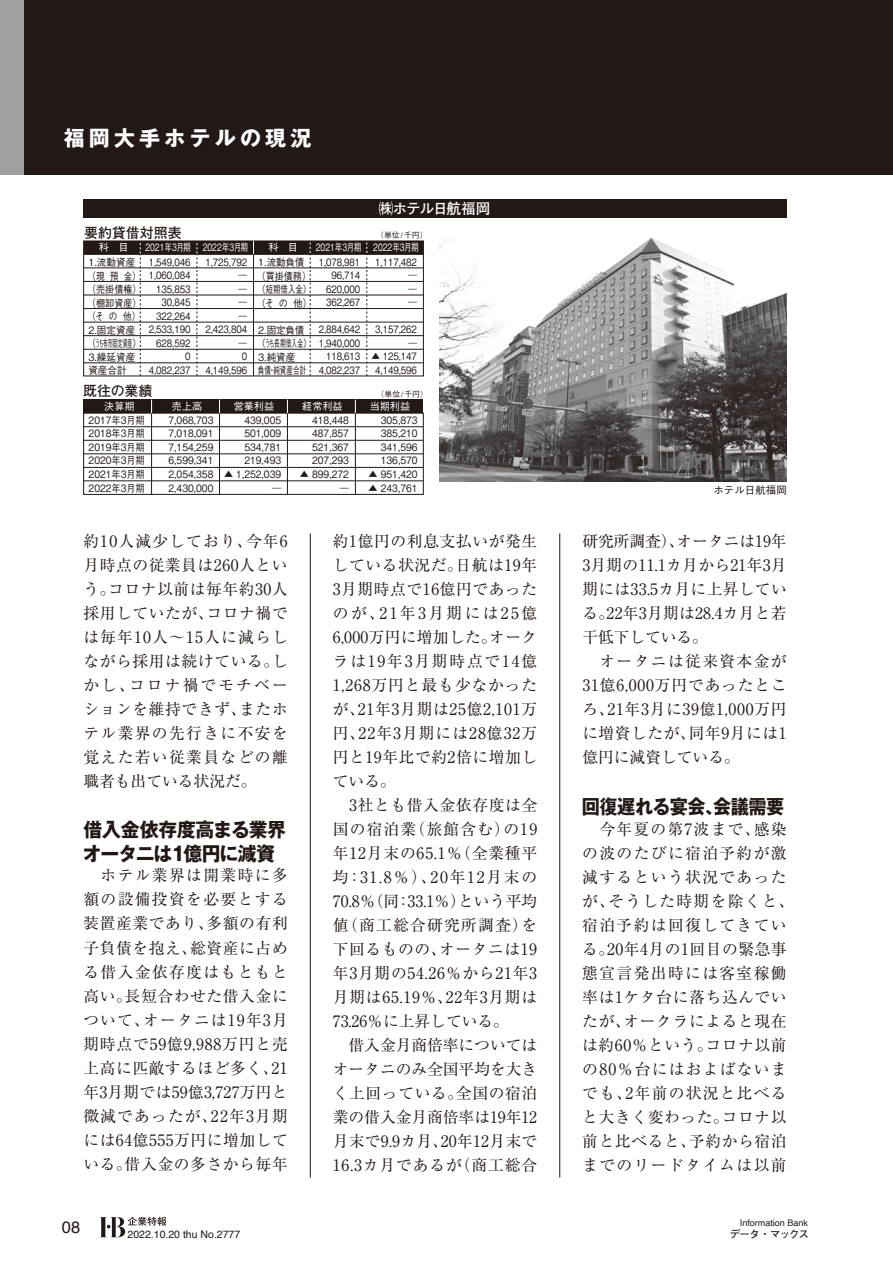
<style>
.page{position:relative;width:893px;height:1263px;background:#fff}
.page>*{position:absolute;margin:0;border:0;box-sizing:border-box;transform-origin:0 0}
.t1{font:700 21px "Gothic MB101 Pr 6 N";letter-spacing:.2em;color:#fff}
.t2{font:700 19.5px/24px "Gothic MB101 Pr 5";letter-spacing:-.03em;color:#221815}
.t3{font:700 19.5px "Gothic MB101 Pr 5";letter-spacing:-.03em;color:#221815;scale:.93 1}
.t4{font:16.5px "Helvetica";color:#221815}
.t5{font:15.75px/24px "Ryumin Pr 5";letter-spacing:.04em;color:#221815;text-align:justify}
.t6{font:15.75px/24px "Ryumin Pr 5";letter-spacing:.08em;color:#221815}
.t7{font:15.75px/24px "Ryumin Pr 5";letter-spacing:.02em;color:#221815}
.t8{font:700 14.7px "Futo Go B101 Pr 5";letter-spacing:-.07em;color:#fff}
.t9{font:700 13.95px "Futo Go B101 Pr 5";color:#221815}
.t10{font:10.5px "Helvetica";color:#221815}
.t11{font:700 10.5px "Futo Go B101 Pr 6 N";letter-spacing:-.1em;color:#221815}
.t12{font:500 10.5px "Gothic BBB Pr 6 N";color:#221815}
.t13{font:500 10.2px/13.6px "Gothic BBB Pr 5";color:#221815;text-align:justify;scale:.9 1}
.t14{font:500 10.2px/13.5px "Gothic BBB Pr 5";color:#221815;text-align:right;scale:.85 1}
.t15{font:500 10.2px/13.5px "Gothic BBB Pr 5";color:#221815;scale:.95 1}
.t16{font:500 10.2px "Gothic BBB Pr 5";color:#fff;scale:.75 1}
.t17{font:500 10.2px "Gothic BBB Pr 5";color:#fff}
.t18{font:9px "Helvetica";color:#221815}
.t19{font:500 7.8px "Gothic BBB";color:#221815}
</style>
<div class="page">
<div style="left:0;top:0;width:893px;height:175px;background:#221815"></div>
<div style="left:0;top:0;width:23px;height:175px;background:#9fa0a0"></div>
<svg style="left:99px;top:1217px;width:67px;height:20px"></svg>
<img style="left:440px;top:237px;width:347px;height:245px">
<div style="left:83px;top:254px;width:341px;height:122px;background:#fff;border:1px solid #221815"></div>
<div style="left:83px;top:241px;width:341px;height:13px;background:#221815"></div>
<hr style="left:84px;top:322px;width:339px;height:1px;background:#221815">
<hr style="left:84px;top:308px;width:339px;height:1px;background:#221815">
<hr style="left:84px;top:295px;width:339px;height:1px;background:#221815">
<hr style="left:84px;top:281px;width:339px;height:1px;background:#221815">
<hr style="left:84px;top:268px;width:339px;height:1px;background:#221815">
<hr style="left:84px;top:335px;width:339px;height:1px;background:#221815">
<hr style="left:84px;top:349px;width:339px;height:1px;background:#221815">
<hr style="left:84px;top:363px;width:339px;height:1px;background:#221815">
<svg style="left:253px;top:241px;width:1px;height:13px"></svg>
<hr style="left:253px;top:254px;width:1px;height:122px;background:#221815">
<svg style="left:140px;top:242px;width:1px;height:134px"></svg>
<svg style="left:196px;top:242px;width:2px;height:134px"></svg>
<svg style="left:310px;top:241px;width:1px;height:135px"></svg>
<svg style="left:366px;top:241px;width:2px;height:135px"></svg>
<div style="left:83px;top:413px;width:341px;height:82px;background:#fff;border:1px solid #221815"></div>
<div style="left:84px;top:400px;width:339px;height:13px;background:#221815"></div>
<hr style="left:151px;top:413px;width:1px;height:81px;background:#221815">
<hr style="left:219px;top:413px;width:1px;height:81px;background:#221815">
<hr style="left:287px;top:413px;width:1px;height:81px;background:#221815">
<hr style="left:355px;top:413px;width:1px;height:81px;background:#221815">
<svg style="left:151px;top:400px;width:1px;height:13px"></svg>
<svg style="left:219px;top:400px;width:1px;height:13px"></svg>
<svg style="left:287px;top:400px;width:1px;height:13px"></svg>
<svg style="left:355px;top:400px;width:1px;height:13px"></svg>
<hr style="left:84px;top:467px;width:339px;height:1px;background:#221815">
<hr style="left:84px;top:481px;width:339px;height:1px;background:#221815">
<hr style="left:84px;top:454px;width:339px;height:1px;background:#221815">
<hr style="left:84px;top:440px;width:339px;height:1px;background:#221815">
<hr style="left:84px;top:426px;width:339px;height:1px;background:#221815">
<div style="left:83px;top:199px;width:703px;height:18px;background:#221815"></div>
<hr style="left:310px;top:533px;width:1px;height:644px;background:#221815">
<hr style="left:559px;top:533px;width:1px;height:644px;background:#221815">
<h1 class="t1" style="left:64px;top:120px;width:249px">福岡大手ホテルの現況</h1>
<p class="t8" style="left:379px;top:196px;width:113px">㈱ホテル日航福岡</p>
<p class="t9" style="left:84px;top:221px;width:99px">要約貸借対照表</p>
<p class="t19" style="left:376px;top:230px;width:53px">（単位/千円）</p>
<p class="t17" style="left:99px;top:239px;width:31px">科　目</p>
<p class="t16" style="left:145px;top:239px;width:139px">2021年3月期 2022年3月期</p>
<p class="t17" style="left:268px;top:239px;width:31px">科　目</p>
<p class="t16" style="left:316px;top:239px;width:139px">2021年3月期 2022年3月期</p>
<p class="t14" style="left:149px;top:254px;width:51px">1,549,046<br>1,060,084<br>135,853<br>30,845<br>322,264<br>2,533,190<br>628,592<br>0<br>4,082,237</p>
<p class="t14" style="left:205px;top:254px;width:51px">1,725,792 ―<br>―<br>―<br>―<br>2,423,804 ―<br>0<br>4,149,596</p>
<p class="t14" style="left:319px;top:254px;width:51px">1,078,981<br>96,714<br>620,000<br>362,267</p>
<p class="t15" style="left:86px;top:255px;width:60px">1.流動資産（現預金）（売掛債権）（棚卸資産）（その 他）<br>2.固定資産（うち有形固定資産）<br>3.繰延資産資産合計</p>
<p class="t15" style="left:256px;top:255px;width:61px">1.流動負債（買掛債務）（短期借入金）（その 他）</p>
<p class="t14" style="left:408px;top:254px;width:12px;text-align:justify;text-indent:-33px">1,117,482 ― ― ―</p>
<p class="t14" style="left:375px;top:322px;width:51px">3,157,262 ―</p>
<p class="t14" style="left:371px;top:349px;width:55px;text-align:center">▲ 125,147<br>4,149,596</p>
<p class="t15" style="left:256px;top:322px;width:61px">2.固定負債（うち長期借入金）<br>3.純資産<br>負債・純資産合計</p>
<p class="t14" style="left:319px;top:322px;width:51px">2,884,642<br>1,940,000<br>118,613<br>4,082,237</p>
<p class="t9" style="left:83px;top:380px;width:71px">既往の業績</p>
<p class="t19" style="left:377px;top:389px;width:53px">（単位/千円）</p>
<p class="t17" style="left:104px;top:398px;width:32px">決算期</p>
<p class="t17" style="left:172px;top:398px;width:32px">売上高</p>
<p class="t17" style="left:234px;top:398px;width:42px">営業利益</p>
<p class="t17" style="left:302px;top:398px;width:42px">経常利益</p>
<p class="t17" style="left:370px;top:398px;width:42px">当期利益</p>
<p class="t13" style="left:89px;top:412px;width:64px">2017年3月期2018年3月期2019年3月期2020年3月期2021年3月期2022年3月期</p>
<p class="t13" style="left:169px;top:412px;width:51px">7,068,703<br>7,018,091<br>7,154,259<br>6,599,341<br>2,054,358<br>2,430,000</p>
<p class="t13" style="left:244px;top:412px;width:42px">439,005<br>501,009<br>534,781<br>219,493</p>
<p class="t13" style="left:381px;top:412px;width:42px">305,873<br>385,210<br>341,596<br>136,570</p>
<p class="t13" style="left:369px;top:466px;width:56px">▲ 951,420</p>
<p class="t13" style="left:369px;top:480px;width:56px">▲ 243,761</p>
<p class="t13" style="left:312px;top:412px;width:42px">418,448<br>487,857<br>521,367<br>207,293</p>
<p class="t13" style="left:300px;top:466px;width:56px;text-align:right">▲ 899,272 ―</p>
<p class="t13" style="left:224px;top:466px;width:65px;text-align:right">▲ 1,252,039 ―</p>
<p class="t12" style="left:713px;top:482px;width:75px">ホテル日航福岡</p>
<p class="t5" style="left:83px;top:528px;width:206px">約10人減少しており、今年6月時点の従業員は260人という。コロナ以前は毎年約30人採用していたが、コロナ禍では毎年10人～15人に減らしながら採用は続けている。しかし、コロナ禍でモチベーションを維持できず、またホテル業界の先行きに不安を覚えた若い従業員などの離職者も出ている状況だ。</p>
<p class="t2" style="left:83px;top:816px;width:205px">借入金依存度高まる業界オータニは1億円に減資</p>
<p class="t5" style="left:83px;top:862px;width:206px">　ホテル業界は開業時に多額の設備投資を必要とする装置産業であり、多額の有利子負債を抱え、総資産に占める借入金依存度はもともと高い。長短合わせた借入金について、オータニは19年3月期時点で59億9,988万円と売上高に匹敵するほど多く、21年3月期では59億3,727万円と微減であったが、22年3月期には64億555万円に増加している。借入金の多さから毎年</p>
<p class="t5" style="left:333px;top:528px;width:206px;text-align:left">約1億円の利息支払いが発生している状況だ。日航は19年<br>3月期時点で16億円であったのが、21年3月期には25億<br>6,000万円に増加した。オークラは19年3月期時点で14億<br>1,268万円と最も少なかったが、21年3月期は25億2,101万円、22年3月期には28億32万円と19年比で約2倍に増加している。<br>　3社とも借入金依存度は全国の宿泊業（旅館含む）の19年12月末の65.1％（全業種平均：31.8％）、20年12月末の<br>70.8％（同：33.1％）という平均値（商工総合研究所調査）を下回るものの、オータニは19年3月期の54.26％から21年3月期は65.19％、22年3月期は<br>73.26％に上昇している。<br>　借入金月商倍率についてはオータニのみ全国平均を大きく上回っている。全国の宿泊業の借入金月商倍率は19年12月末で9.9カ月、20年12月末で<br>16.3カ月であるが（商工総合</p>
<p class="t7" style="left:582px;top:528px;width:206px">研究所調査）、オータニは19年<br>3月期の11.1カ月から21年3月期には33.5カ月に上昇している。22年3月期は28.4カ月と若干低下している。<br>　オータニは従来資本金が<br>31億6,000万円であったところ、21年3月に39億1,000万円に増資したが、同年9月には1億円に減資している。</p>
<p class="t3" style="left:582px;top:791px;width:219px">回復遅れる宴会、会議需要</p>
<p class="t6" style="left:582px;top:816px;width:214px">　今年夏の第7波まで、感染の波のたびに宿泊予約が激減するという状況であったが、そうした時期を除くと、宿泊予約は回復してきている。20年4月の1回目の緊急事態宣言発出時には客室稼働率は1ケタ台に落ち込んでいたが、オークラによると現在は約60％という。コロナ以前の80％台にはおよばないまでも、2年前の状況と比べると大きく変わった。コロナ以前と比べると、予約から宿泊までのリードタイムは以前</p>
<p class="t4" style="left:62px;top:1215px;width:20px">08</p>
<p class="t18" style="left:740px;top:1216px;width:70px">Information Bank</p>
<p class="t10" style="left:128px;top:1226px;width:114px">2022.10.20 thu No.2777</p>
<p class="t11" style="left:730px;top:1225px;width:80px">データ・マックス</p>
</div>
